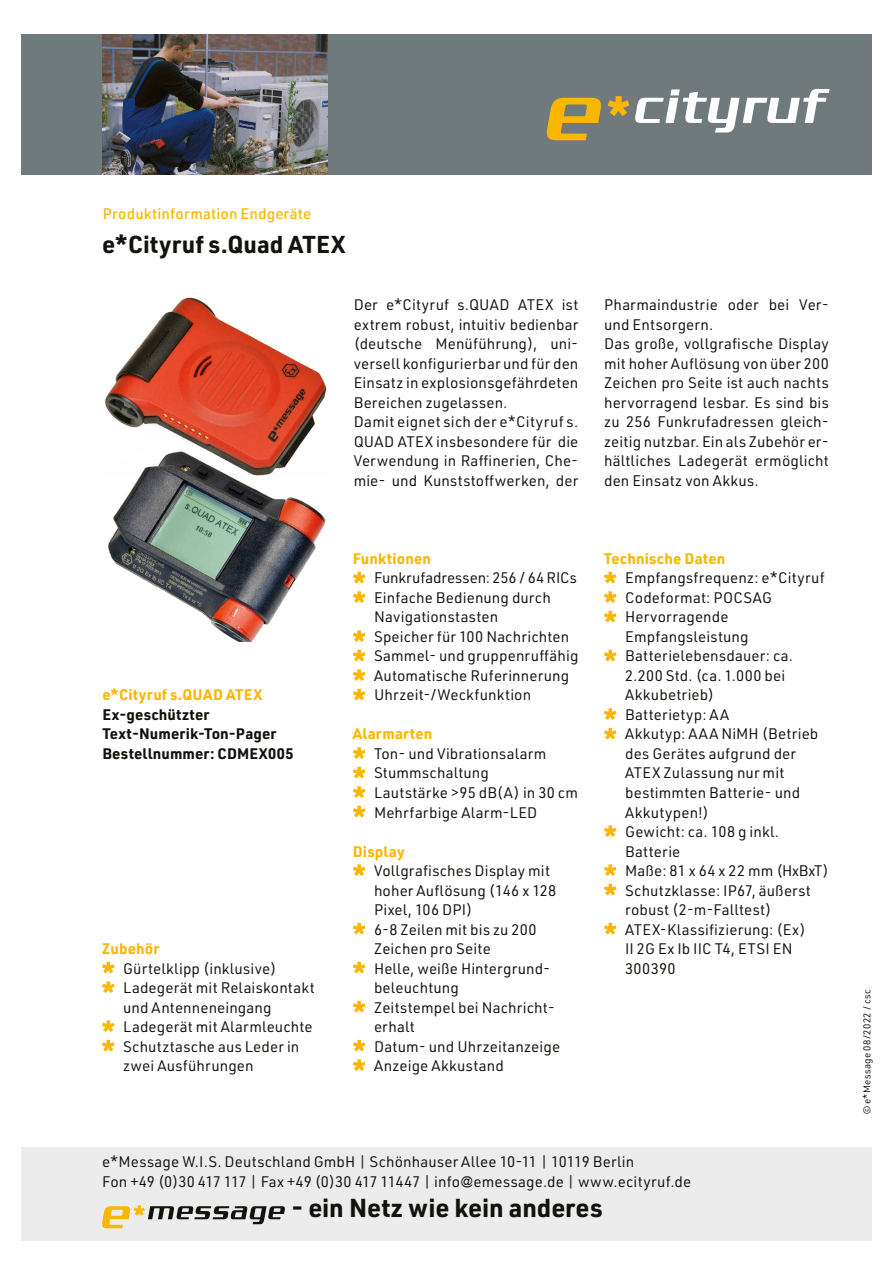
<style>
.page{position:relative;width:893px;height:1263px;background:#fff}
.page>*{position:absolute;margin:0;border:0;box-sizing:border-box;transform-origin:0 0}
.t1{font:700 25.5px "URWDIN";letter-spacing:-.005em;color:#12120d}
.t2{font:700 24px "URWDIN";letter-spacing:.005em;color:#12120d}
.t3{font:15px/19.5px "URWDIN";letter-spacing:.01em;color:#12120d}
.t4{font:700 15px "URWDIN";letter-spacing:.01em;color:#fbb600}
.t5{font:700 15px/19.5px "URWDIN";letter-spacing:.015em;color:#12120d}
.t6{font:500 15px "URWDIN";letter-spacing:.01em;color:#fbb600}
.t7{font:9.75px "URWDIN";letter-spacing:.045em;color:#12120d}
.s1{font-family:"Arial";font-size:12px}
</style>
<div class="page">
<div style="left:21px;top:34px;width:851px;height:140px;background:#70797c"></div>
<div style="left:21px;top:1147px;width:851px;height:94px;background:#ececec"></div>
<svg style="left:102px;top:1205px;width:183px;height:23px"></svg>
<svg style="left:546px;top:98px;width:55px;height:42px"></svg>
<svg style="left:608px;top:89px;width:222px;height:43px"></svg>
<img style="left:102px;top:34px;width:225px;height:140px">
<svg style="left:353px;top:572px;width:12px;height:11px"></svg>
<svg style="left:353px;top:591px;width:12px;height:12px"></svg>
<svg style="left:353px;top:630px;width:12px;height:12px"></svg>
<svg style="left:353px;top:650px;width:12px;height:11px"></svg>
<svg style="left:353px;top:669px;width:12px;height:12px"></svg>
<svg style="left:353px;top:689px;width:12px;height:11px"></svg>
<svg style="left:353px;top:747px;width:12px;height:12px"></svg>
<svg style="left:353px;top:767px;width:12px;height:11px"></svg>
<svg style="left:353px;top:786px;width:12px;height:12px"></svg>
<svg style="left:353px;top:806px;width:12px;height:11px"></svg>
<svg style="left:353px;top:864px;width:12px;height:12px"></svg>
<svg style="left:353px;top:923px;width:12px;height:11px"></svg>
<svg style="left:353px;top:962px;width:12px;height:11px"></svg>
<svg style="left:353px;top:1001px;width:12px;height:11px"></svg>
<svg style="left:353px;top:1040px;width:12px;height:11px"></svg>
<svg style="left:353px;top:1059px;width:12px;height:12px"></svg>
<svg style="left:604px;top:572px;width:13px;height:11px"></svg>
<svg style="left:604px;top:591px;width:13px;height:12px"></svg>
<svg style="left:604px;top:611px;width:13px;height:11px"></svg>
<svg style="left:604px;top:650px;width:13px;height:11px"></svg>
<svg style="left:604px;top:708px;width:13px;height:12px"></svg>
<svg style="left:604px;top:728px;width:13px;height:11px"></svg>
<svg style="left:604px;top:825px;width:13px;height:12px"></svg>
<svg style="left:604px;top:864px;width:13px;height:12px"></svg>
<svg style="left:604px;top:884px;width:13px;height:11px"></svg>
<svg style="left:604px;top:923px;width:13px;height:11px"></svg>
<svg style="left:102px;top:962px;width:13px;height:11px"></svg>
<svg style="left:102px;top:981px;width:13px;height:12px"></svg>
<svg style="left:102px;top:1020px;width:13px;height:12px"></svg>
<svg style="left:102px;top:1040px;width:13px;height:11px"></svg>
<img style="left:105px;top:297px;width:222px;height:155px">
<img style="left:108px;top:452px;width:218px;height:190px">
<p class="t6" style="left:103px;top:204px;width:210px">Produktinformation Endgeräte</p>
<h2 class="t2" style="left:102px;top:228px;width:245px">e*Cityruf s.Quad ATEX</h2>
<p class="t3" style="left:354px;top:295px;width:226px">Der e*Cityruf s.QUAD ATEX ist extrem robust, intuitiv bedienbar (deutsche Menüführung), uni&shy;versell konfigurierbar und für den<br>Einsatz in explosionsgefährdeten<br>Bereichen zugelassen.<br>Damit eignet sich der e*Cityruf s.<br>QUAD ATEX insbesondere für die<br>Verwendung in Raffinerien, Che&shy;mie- und Kunststoffwerken, der</p>
<p class="t3" style="left:604px;top:295px;width:226px">Pharmaindustrie oder bei Ver&shy;und Entsorgern.<br>Das große, vollgrafische Display mit hoher Auflösung von über 200<br>Zeichen pro Seite ist auch nachts hervorragend lesbar. Es sind bis zu 256 Funkrufadressen gleich&shy;zeitig nutzbar. Ein als Zubehör er&shy;hältliches Ladegerät ermöglicht den Einsatz von Akkus.</p>
<p class="t4" style="left:102px;top:685px;width:161px">e*Cityruf s.QUAD ATEX</p>
<p class="t5" style="left:102px;top:704px;width:193px">Ex-geschützter<br>Text-Numerik-Ton-Pager<br>Bestellnummer: CDMEX005</p>
<p class="t4" style="left:102px;top:938px;width:59px">Zubehör</p>
<p class="t3" style="left:123px;top:958px;width:193px">Gürtelklipp (inklusive)<br>Ladegerät mit Relaiskontakt und Antenneneingang<br>Ladegerät mit Alarmleuchte<br>Schutztasche aus Leder in zwei Ausführungen</p>
<p class="t4" style="left:353px;top:548px;width:80px">Funktionen</p>
<p class="t3" style="left:374px;top:568px;width:206px">Funkrufadressen: 256 / 64 RICs<br>Einfache Bedienung durch<br>Navigationstasten<br>Speicher für 100 Nachrichten<br>Sammel- und gruppenruffähig<br>Automatische Ruferinnerung<br>Uhrzeit-/Weckfunktion</p>
<p class="t4" style="left:353px;top:724px;width:81px">Alarmarten</p>
<p class="t3" style="left:374px;top:743px;width:205px">Ton- und Vibrationsalarm<br>Stummschaltung<br>Lautstärke &gt;95 dB(A) in 30 cm<br>Mehrfarbige Alarm-LED</p>
<p class="t4" style="left:353px;top:841px;width:53px">Display</p>
<p class="t3" style="left:374px;top:860px;width:188px">Vollgrafisches Display mit hoher Auflösung (146 x 128<br>Pixel, 106 DPI)<br>6-8 Zeilen mit bis zu 200<br>Zeichen pro Seite<br>Helle, weiße Hintergrund&shy;beleuchtung<br>Zeitstempel bei Nachricht&shy;erhalt<br>Datum- und Uhrzeitanzeige<br>Anzeige Akkustand</p>
<p class="t4" style="left:604px;top:548px;width:123px">Technische Daten</p>
<p class="t3" style="left:625px;top:568px;width:205px">Empfangsfrequenz: e*Cityruf<br>Codeformat: POCSAG<br>Hervorragende<br>Empfangsleistung<br>Batterielebensdauer: ca.<br>2.200 Std. (ca. 1.000 bei<br>Akkubetrieb)<br>Batterietyp: AA<br>Akkutyp: AAA NiMH (Betrieb des Gerätes aufgrund der<br>ATEX Zulassung nur mit bestimmten Batterie- und<br>Akkutypen!)<br>Gewicht: ca. 108 g inkl.<br>Batterie<br>Maße: 81 x 64 x 22 mm (HxBxT)<br>Schutzklasse: IP67, äußerst robust (2-m-Falltest)<br>ATEX-Klassifizierung: (Ex)<br>II 2G Ex Ib IIC T4, ETSI EN<br>300390</p>
<p class="t3" style="left:102px;top:1152px;width:591px">e*Message W.I.S. Deutschland GmbH | Schönhauser Allee 10-11 | 10119 Berlin<br>Fon +49 (0)30 417 117 | Fax +49 (0)30 417 11447 | info<span class="s1">@</span>emessage.de | www.ecityruf.de</p>
<h1 class="t1" style="left:291px;top:1190px;width:313px">- ein Netz wie kein anderes</h1>
<p class="t7" style="left:861px;top:1114px;width:126px;rotate:-90deg">© e*Message 08/2022 / csc</p>
</div>
